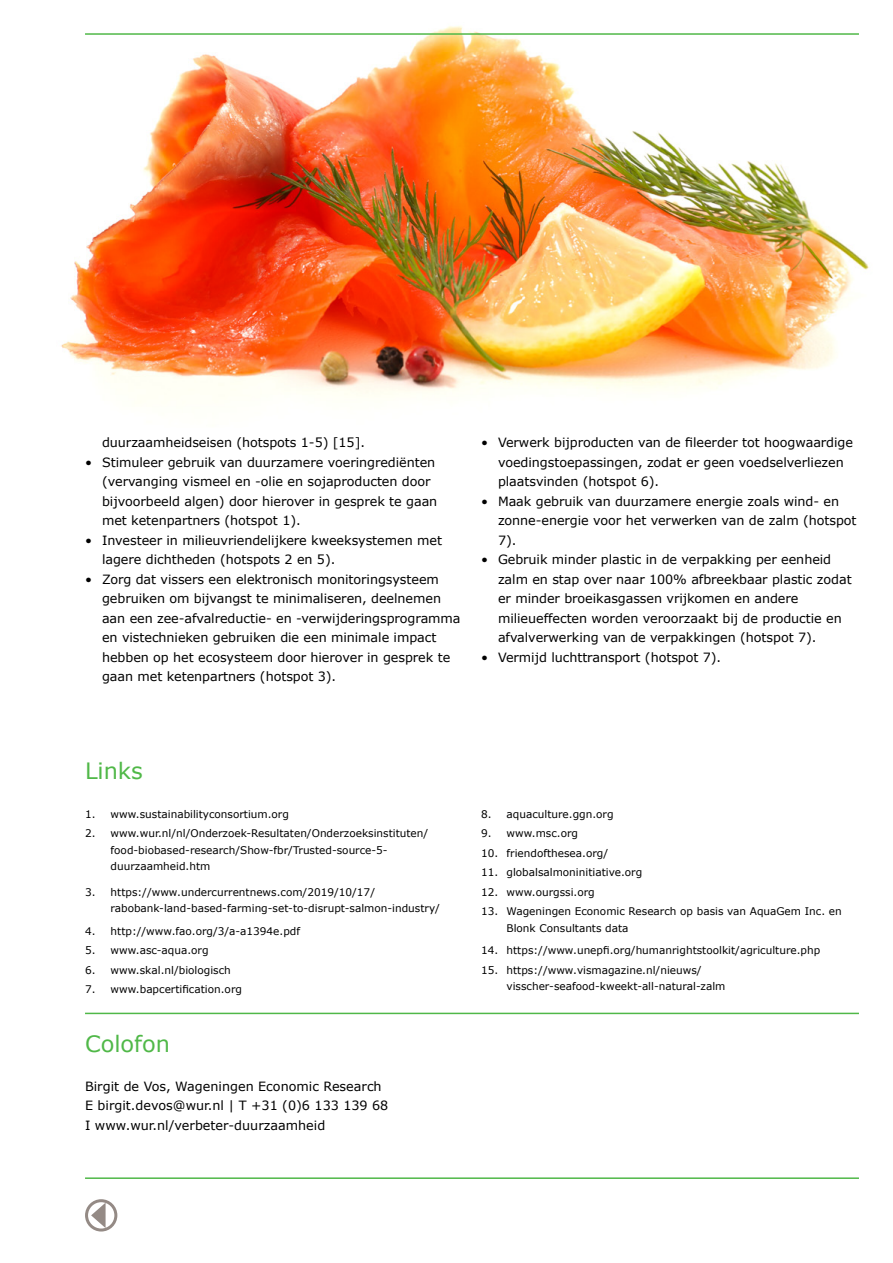
<style>
.page{position:relative;width:893px;height:1263px;background:#fff}
.page>*{position:absolute;margin:0;border:0;box-sizing:border-box;transform-origin:0 0}
.t1{font:22.5px "Verdana";color:#50b848}
.t2{font:12.75px/19.5px "Verdana";letter-spacing:-.005em;color:#000}
.t3{font:10.5px/16.5px "Verdana";color:#000}
</style>
<div class="page">
<img style="left:61px;top:26px;width:808px;height:377px">
<hr style="left:85px;top:33px;width:774px;height:2px;background:#50b848">
<svg style="left:91px;top:1203px;width:15px;height:24px"></svg>
<div style="left:85px;top:1199px;width:32px;height:32px;border:3px solid #948a85;border-radius:50%"></div>
<hr style="left:85px;top:1177px;width:774px;height:2px;background:#50b848">
<hr style="left:85px;top:1013px;width:774px;height:1px;background:#50b848">
<p class="t2" style="left:102px;top:433px;width:264px">duurzaamheidseisen (hotspots 1-5) [15].</p>
<p class="t2" style="left:102px;top:452px;width:337px;text-indent:-17px">• Stimuleer gebruik van duurzamere voeringrediënten (vervanging vismeel en -olie en sojaproducten door bijvoorbeeld algen) door hierover in gesprek te gaan met ketenpartners (hotspot 1).</p>
<p class="t2" style="left:102px;top:530px;width:341px;text-indent:-17px">• Investeer in milieuvriendelijkere kweeksystemen met lagere dichtheden (hotspots 2 en 5).</p>
<p class="t2" style="left:102px;top:569px;width:360px;text-indent:-17px">• Zorg dat vissers een elektronisch monitoringsysteem gebruiken om bijvangst te minimaliseren, deelnemen aan een zee-afvalreductie- en -verwijderingsprogramma en vistechnieken gebruiken die een minimale impact hebben op het ecosysteem door hierover in gesprek te gaan met ketenpartners (hotspot 3).</p>
<p class="t2" style="left:498px;top:432px;width:357px;text-indent:-17px">• Verwerk bijproducten van de fileerder tot hoogwaardige voedingstoepassingen, zodat er geen voedselverliezen plaatsvinden (hotspot 6).</p>
<p class="t2" style="left:498px;top:491px;width:360px;text-indent:-17px">• Maak gebruik van duurzamere energie zoals wind- en zonne-energie voor het verwerken van de zalm (hotspot<br>7).</p>
<p class="t2" style="left:498px;top:549px;width:355px;text-indent:-17px">• Gebruik minder plastic in de verpakking per eenheid zalm en stap over naar 100% afbreekbaar plastic zodat er minder broeikasgassen vrijkomen en andere milieueffecten worden veroorzaakt bij de productie en afvalverwerking van de verpakkingen (hotspot 7).</p>
<p class="t2" style="left:481px;top:647px;width:242px">• Vermijd luchttransport (hotspot 7).</p>
<h1 class="t1" style="left:85px;top:755px;width:59px">Links</h1>
<p class="t3" style="left:85px;top:805px;width:205px">1. www.sustainabilityconsortium.org</p>
<p class="t3" style="left:111px;top:825px;width:319px;text-indent:-26px">2. www.wur.nl/nl/Onderzoek-Resultaten/Onderzoeksinstituten/ food-biobased-research/Show-fbr/Trusted-source-5- duurzaamheid.htm</p>
<p class="t3" style="left:111px;top:883px;width:331px;text-indent:-26px">3. https://www.undercurrentnews.com/2019/10/17/ rabobank-land-based-farming-set-to-disrupt-salmon-industry/</p>
<p class="t3" style="left:85px;top:922px;width:217px">4. http://www.fao.org/3/a-a1394e.pdf</p>
<p class="t3" style="left:85px;top:942px;width:125px">5. www.asc-aqua.org</p>
<p class="t3" style="left:85px;top:961px;width:147px">6. www.skal.nl/biologisch</p>
<p class="t3" style="left:85px;top:981px;width:158px">7. www.bapcertification.org</p>
<h1 class="t1" style="left:85px;top:1028px;width:87px">Colofon</h1>
<p class="t2" style="left:85px;top:1076px;width:305px">Birgit de Vos, Wageningen Economic Research<br>E birgit.devos@wur.nl | T +31 (0)6 133 139 68<br>I www.wur.nl/verbeter-duurzaamheid</p>
<p class="t3" style="left:481px;top:805px;width:134px">8. aquaculture.ggn.org</p>
<p class="t3" style="left:481px;top:825px;width:99px">9. www.msc.org</p>
<p class="t3" style="left:481px;top:844px;width:129px">10. friendofthesea.org/</p>
<p class="t3" style="left:481px;top:864px;width:163px">11. globalsalmoninitiative.org</p>
<p class="t3" style="left:481px;top:883px;width:115px">12. www.ourgssi.org</p>
<p class="t3" style="left:506px;top:903px;width:337px;text-indent:-26px">13. Wageningen Economic Research op basis van AquaGem Inc. en<br>Blonk Consultants data</p>
<p class="t3" style="left:481px;top:942px;width:341px">14. https://www.unepfi.org/humanrightstoolkit/agriculture.php</p>
<p class="t3" style="left:506px;top:961px;width:220px;text-indent:-26px">15. https://www.vismagazine.nl/nieuws/ visscher-seafood-kweekt-all-natural-zalm</p>
</div>
